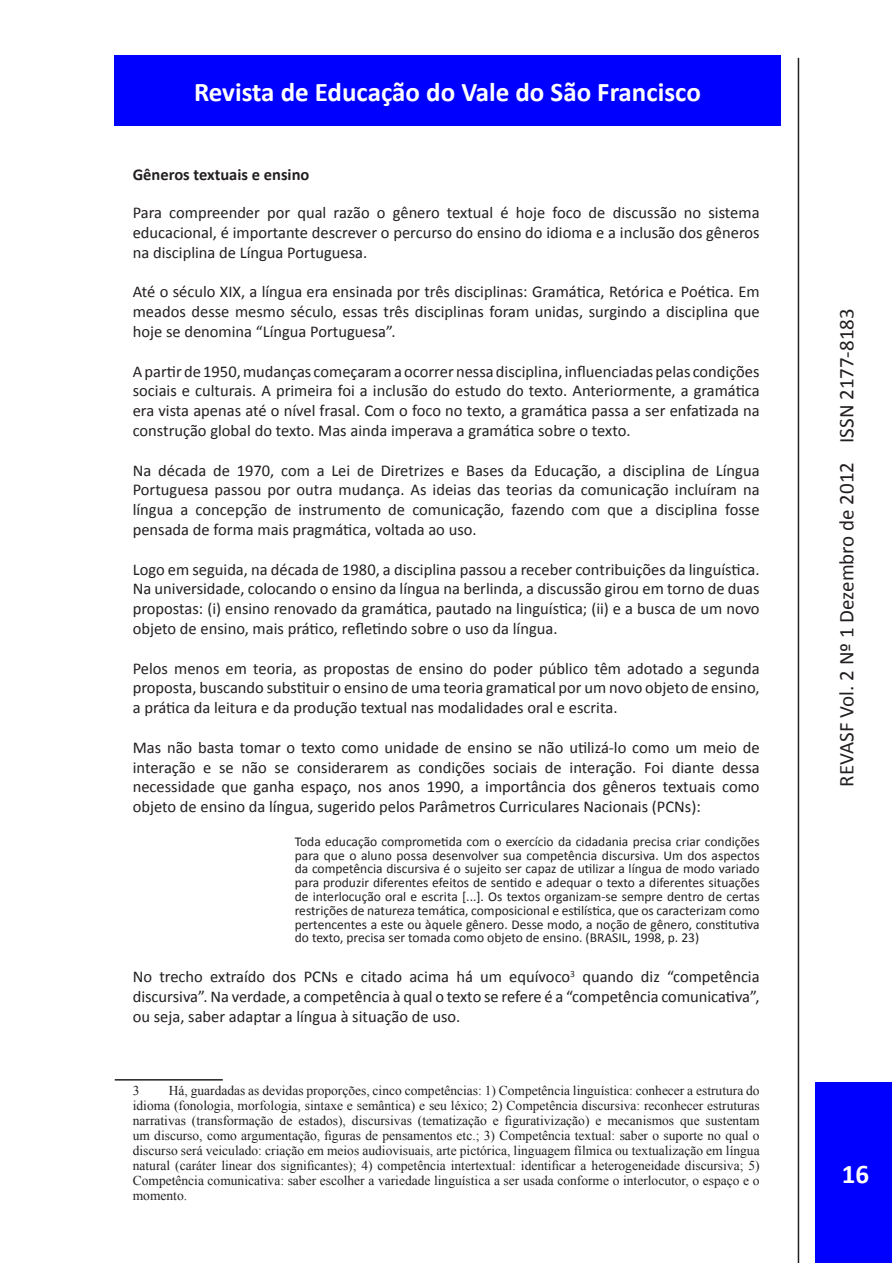
<style>
.page{position:relative;width:893px;height:1263px;background:#fff}
.page>*{position:absolute;margin:0;border:0;box-sizing:border-box;transform-origin:0 0}
.t1{font:700 27px "Calibri";color:#fff}
.t2{font:21px "Calibri";color:#231f20}
.t3{font:16.5px/19.8px "Calibri";color:#231f20;text-align:justify}
.t4{font:700 16.5px "Calibri";color:#231f20}
.t5{font:13.5px/15px "Times New Roman";color:#231f20;text-align:justify}
.t6{font:13.5px/13.8px "Calibri";color:#231f20;text-align:justify}
</style>
<div class="page">
<div style="left:114px;top:56px;width:666px;height:70px;background:#00f"></div>
<div style="left:816px;top:1082px;width:76px;height:181px;background:#00f"></div>
<hr style="left:798px;top:58px;width:1px;height:1205px;background:#231f20">
<hr style="left:115px;top:1079px;width:108px;height:1px;background:#231f20">
<h1 class="t1" style="left:194px;top:75px;width:508px">Revista de Educação do Vale do São Francisco</h1>
<p class="t4" style="left:133px;top:165px;width:178px">Gêneros textuais e ensino</p>
<p class="t3" style="left:133px;top:202px;width:628px">Para compreender por qual razão o gênero textual é hoje foco de discussão no sistema educacional, é importante descrever o percurso do ensino do idioma e a inclusão dos gêneros na disciplina de Língua Portuguesa.</p>
<p class="t3" style="left:133px;top:281px;width:628px">Até o século XIX, a língua era ensinada por três disciplinas: Gramática, Retórica e Poética. Em meados desse mesmo século, essas três disciplinas foram unidas, surgindo a disciplina que hoje se denomina “Língua Portuguesa”.</p>
<p class="t3" style="left:133px;top:360px;width:628px">A partir de 1950, mudanças começaram a ocorrer nessa disciplina, influenciadas pelas condições sociais e culturais. A primeira foi a inclusão do estudo do texto. Anteriormente, a gramática era vista apenas até o nível frasal. Com o foco no texto, a gramática passa a ser enfatizada na construção global do texto. Mas ainda imperava a gramática sobre o texto.</p>
<p class="t3" style="left:133px;top:459px;width:628px">Na década de 1970, com a Lei de Diretrizes e Bases da Educação, a disciplina de Língua Portuguesa passou por outra mudança. As ideias das teorias da comunicação incluíram na língua a concepção de instrumento de comunicação, fazendo com que a disciplina fosse pensada de forma mais pragmática, voltada ao uso.</p>
<p class="t3" style="left:133px;top:558px;width:628px">Logo em seguida, na década de 1980, a disciplina passou a receber contribuições da linguística.<br>Na universidade, colocando o ensino da língua na berlinda, a discussão girou em torno de duas propostas: (i) ensino renovado da gramática, pautado na linguística; (ii) e a busca de um novo objeto de ensino, mais prático, refletindo sobre o uso da língua.</p>
<p class="t3" style="left:133px;top:657px;width:628px">Pelos menos em teoria, as propostas de ensino do poder público têm adotado a segunda proposta, buscando substituir o ensino de uma teoria gramatical por um novo objeto de ensino, a prática da leitura e da produção textual nas modalidades oral e escrita.</p>
<p class="t3" style="left:133px;top:737px;width:628px">Mas não basta tomar o texto como unidade de ensino se não utilizá-lo como um meio de interação e se não se considerarem as condições sociais de interação. Foi diante dessa necessidade que ganha espaço, nos anos 1990, a importância dos gêneros textuais como objeto de ensino da língua, sugerido pelos Parâmetros Curriculares Nacionais (PCNs):</p>
<p class="t6" style="left:295px;top:834px;width:466px">Toda educação comprometida com o exercício da cidadania precisa criar condições para que o aluno possa desenvolver sua competência discursiva. Um dos aspectos da competência discursiva é o sujeito ser capaz de utilizar a língua de modo variado para produzir diferentes efeitos de sentido e adequar o texto a diferentes situações de interlocução oral e escrita [...]. Os textos organizam-se sempre dentro de certas restrições de natureza temática, composicional e estilística, que os caracterizam como pertencentes a este ou àquele gênero. Desse modo, a noção de gênero, constitutiva do texto, precisa ser tomada como objeto de ensino. (BRASIL, 1998, p. 23)</p>
<p class="t3" style="left:133px;top:966px;width:628px">No trecho extraído dos PCNs e citado acima há um equívoco<sup>3</sup> quando diz “competência discursiva”. Na verdade, a competência à qual o texto se refere é a “competência comunicativa”, ou seja, saber adaptar a língua à situação de uso.</p>
<p class="t5" style="left:133px;top:1082px;width:628px;text-indent:36px">Há, guardadas as devidas proporções, cinco competências: 1) Competência linguística: conhecer a estrutura do idioma (fonologia, morfologia, sintaxe e semântica) e seu léxico; 2) Competência discursiva: reconhecer estruturas narrativas (transformação de estados), discursivas (tematização e figurativização) e mecanismos que sustentam um discurso, como argumentação, figuras de pensamentos etc.; 3) Competência textual: saber o suporte no qual o discurso será veiculado: criação em meios audiovisuais, arte pictórica, linguagem fílmica ou textualização em língua natural (caráter linear dos significantes); 4) competência intertextual: identificar a heterogeneidade discursiva; 5)<br>Competência comunicativa: saber escolher a variedade linguística a ser usada conforme o interlocutor, o espaço e o momento.</p>
<p class="t5" style="left:133px;top:1082px;width:8px">3</p>
<p class="t2" style="left:834px;top:787px;width:480px;rotate:-90deg">REVASF Vol. 2 Nº 1 Dezembro de 2012 ISSN 2177-8183</p>
<h1 class="t1" style="left:842px;top:1157px;width:29px">16</h1>
</div>
